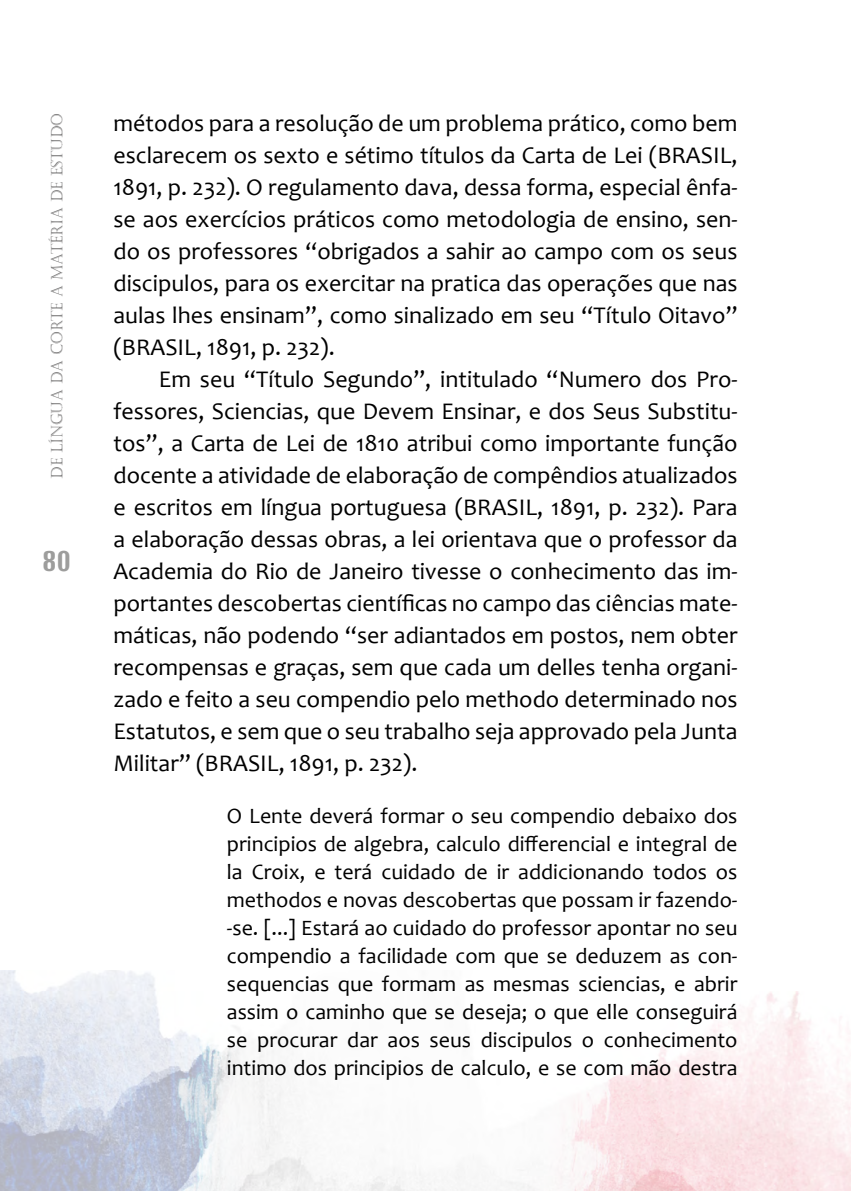
<style>
.page{position:relative;width:851px;height:1191px;background:#fff}
.page>*{position:absolute;margin:0;border:0;box-sizing:border-box;transform-origin:0 0}
.t1{font:100 34px "Alumni Sans";color:#9d9d9c}
.t2{font:24px/32px "Candara";color:#000;text-align:justify}
.t3{font:22px/28px "Candara";color:#000;text-align:justify}
.t4{font:16px "Castellar";color:#706f6f;scale:.9 1}
</style>
<div class="page">
<img style="left:0;top:970px;width:850px;height:221px">
<p class="t4" style="left:48px;top:479px;width:407px;rotate:-90deg">DELÍNGUADACORTEA MATÉRIADEESTUDO</p>
<p class="t2" style="left:113px;top:107px;width:625px">métodos para a resolução de um problema prático, como bem esclarecem os sexto e sétimo títulos da Carta de Lei (BRASIL, 1891, p. 232). O regulamento dava, dessa forma, especial ênfa&shy;se aos exercícios práticos como metodologia de ensino, sen&shy;do os professores “obrigados a sahir ao campo com os seus discipulos, para os exercitar na pratica das operações que nas aulas lhes ensinam”, como sinalizado em seu “Título Oitavo” (BRASIL, 1891, p. 232).</p>
<p class="t2" style="left:113px;top:363px;width:625px;text-indent:45px">Em seu “Título Segundo”, intitulado “Numero dos Pro&shy;fessores, Sciencias, que Devem Ensinar, e dos Seus Substitu&shy;tos”, a Carta de Lei de 1810 atribui como importante função docente a atividade de elaboração de compêndios atualizados e escritos em língua portuguesa (BRASIL, 1891, p. 232). Para a elaboração dessas obras, a lei orientava que o professor da Academia do Rio de Janeiro tivesse o conhecimento das im&shy;portantes descobertas científicas no campo das ciências mate&shy;máticas, não podendo “ser adiantados em postos, nem obter recompensas e graças, sem que cada um delles tenha organi&shy;zado e feito a seu compendio pelo methodo determinado nos Estatutos, e sem que o seu trabalho seja approvado pela Junta Militar” (BRASIL, 1891, p. 232).</p>
<p class="t3" style="left:227px;top:801px;width:512px">O Lente deverá formar o seu compendio debaixo dos principios de algebra, calculo differencial e integral de la Croix, e terá cuidado de ir addicionando todos os methodos e novas descobertas que possam ir fazendo--se. [...] Estará ao cuidado do professor apontar no seu compendio a facilidade com que se deduzem as con&shy;sequencias que formam as mesmas sciencias, e abrir assim o caminho que se deseja; o que elle conseguirá se procurar dar aos seus discipulos o conhecimento intimo dos principios de calculo, e se com mão destra</p>
<h1 class="t1" style="left:43px;top:544px;width:29px">80</h1>
</div>
